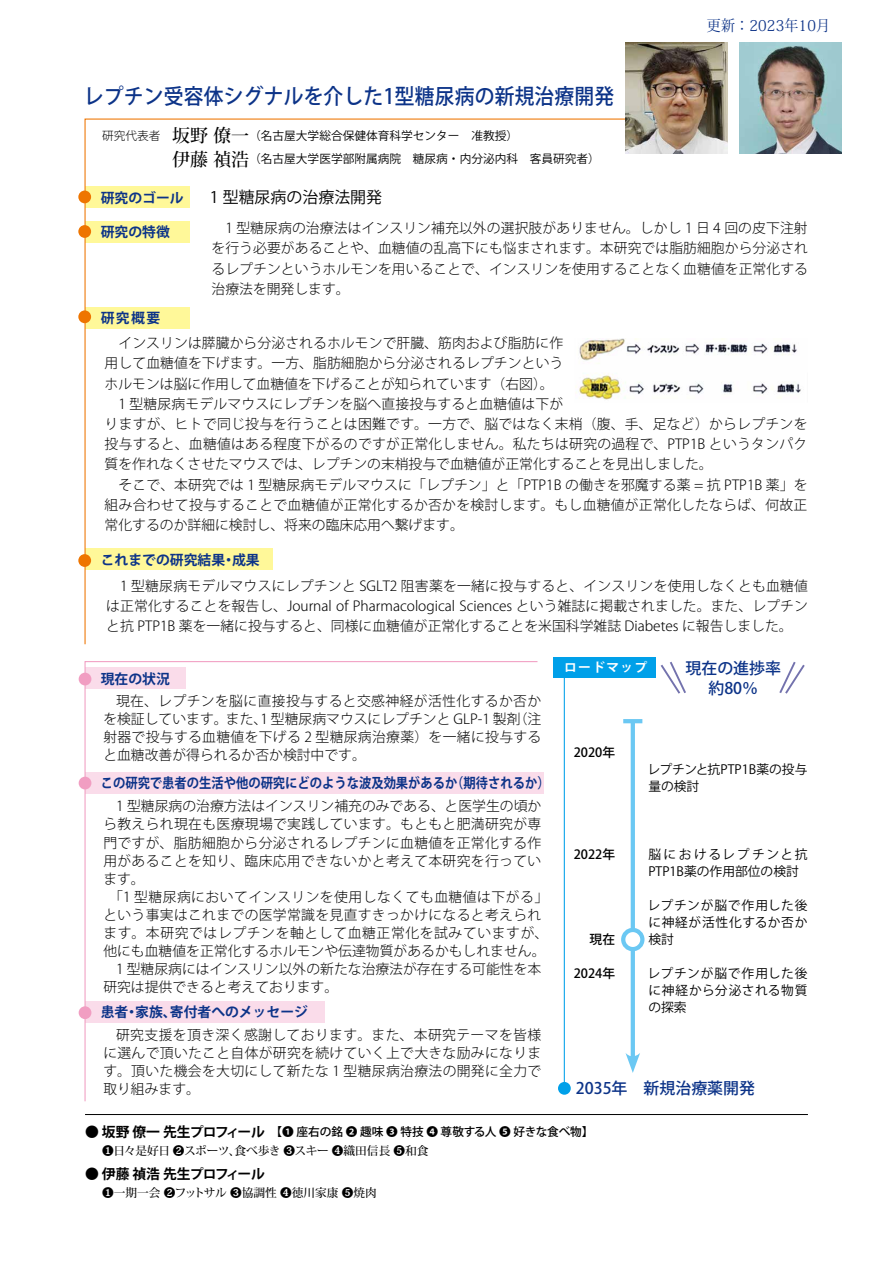
<style>
.page{position:relative;width:893px;height:1263px;background:#fff}
.page>*{position:absolute;margin:0;border:0;box-sizing:border-box;transform-origin:0 0}
.t1{font:500 21.3px "Koz Go Pro";letter-spacing:.01em;color:#0c3388;scale:.93 1}
.t2{font:500 15.9px/20.2px "Koz Go Pro";color:#0c3388;text-align:center}
.t3{font:15.9px "Koz Go Pro";color:#000}
.t4{font:15px "Koz Min Pr 6 N";letter-spacing:.015em;color:#0c3287;scale:.93 1}
.t5{font:300 13.8px/18.1px "Koz Go Pro";letter-spacing:.01em;color:#000;text-align:justify}
.t6{font:700 13.8px "Koz Go Pro";color:#0c3388}
.t7{font:700 13.8px "Koz Go Pro";color:#0c3388;scale:.89 1}
.t8{font:300 13.8px "Koz Go Pro";letter-spacing:.035em;color:#000}
.t9{font:300 13.8px "Koz Go Pro";letter-spacing:.045em;color:#000}
.t10{font:700 13.8px "Koz Go Pro";letter-spacing:-.05em;color:#000}
.t11{font:12.75px/17px "Koz Go Pro";letter-spacing:.03em;color:#000;text-align:justify}
.t12{font:12.75px/17px "Koz Go Pro";color:#000}
.t13{font:12.75px/17px "Koz Go Pro";letter-spacing:.005em;color:#000}
.t14{font:500 12.75px "Koz Go Pro";color:#000}
.t15{font:700 12.75px "Koz Go Pro";letter-spacing:.1em;color:#fff}
.t16{font:11.7px/23.4px "Koz Go Pro";color:#000}
.t17{font:500 11.7px "Koz Go Pro";letter-spacing:-.01em;color:#000}
.t18{font:500 11.7px "Koz Min Pro";letter-spacing:-.03em;color:#000}
.t19{font:500 11.7px "Koz Min Pro";color:#000}
.t20{font:300 11.7px "Koz Go Pro";color:#000}
.s1{font-family:"Koz Min Pr 6 N";font-weight:500;font-size:18px}
.s2{font-weight:700;font-size:13.8px}
</style>
<div class="page">
<hr style="left:85px;top:1114px;width:723px;height:1px;background:#000">
<hr style="left:631px;top:721px;width:4px;height:340px;background:#6bc8f3">
<hr style="left:623px;top:719px;width:19px;height:4px;background:#6bc8f3">
<svg style="left:625px;top:1053px;width:15px;height:20px"></svg>
<div style="left:623px;top:930px;width:19px;height:19px;background:#fff;border-radius:50%"></div>
<div style="left:621px;top:928px;width:23px;height:23px;border:4px solid #6bc8f3;border-radius:50%"></div>
<svg style="left:78px;top:225px;width:13px;height:13px"></svg>
<svg style="left:78px;top:310px;width:13px;height:13px"></svg>
<div style="left:78px;top:191px;width:13px;height:12px;background:#ee7500;border-radius:50%"></div>
<div style="left:79px;top:673px;width:12px;height:12px;background:#f19ec2;border-radius:50%"></div>
<div style="left:79px;top:777px;width:12px;height:12px;background:#f19ec2;border-radius:50%"></div>
<div style="left:79px;top:1006px;width:12px;height:13px;background:#f19ec2;border-radius:50%"></div>
<hr style="left:564px;top:672px;width:1px;height:416px;background:#00a0e9">
<div style="left:554px;top:657px;width:102px;height:21px;background:#00a0e9"></div>
<div style="left:558px;top:1082px;width:13px;height:13px;background:#00a0e9;border-radius:50%"></div>
<svg style="left:779px;top:662px;width:26px;height:32px"></svg>
<svg style="left:660px;top:661px;width:26px;height:33px"></svg>
<img style="left:647px;top:338px;width:154px;height:60px">
<svg style="left:78px;top:554px;width:13px;height:13px"></svg>
<svg style="left:84px;top:118px;width:562px;height:527px"></svg>
<img style="left:625px;top:43px;width:102px;height:110px">
<img style="left:740px;top:43px;width:102px;height:110px">
<svg style="left:84px;top:661px;width:455px;height:441px"></svg>
<h1 class="t1" style="left:84px;top:83px;width:572px">レプチン受容体シグナルを介した1型糖尿病の新規治療開発</h1>
<p class="t16" style="left:172px;top:124px;width:429px"><span class="s1">坂野 僚一</span>（名古屋大学総合保健体育科学センター　准教授）<br><span class="s1">伊藤 禎浩</span>（名古屋大学医学部附属病院　糖尿病・内分泌内科　客員研究者）</p>
<p class="t20" style="left:102px;top:128px;width:60px">研究代表者</p>
<p class="t4" style="left:707px;top:17px;width:134px">更新：2023年10月</p>
<p class="t6" style="left:101px;top:189px;width:84px">研究のゴール</p>
<p class="t6" style="left:101px;top:223px;width:71px">研究の特徴</p>
<p class="t6" style="left:101px;top:309px;width:61px">研究概要</p>
<p class="t3" style="left:210px;top:187px;width:174px">1 型糖尿病の治療法開発</p>
<p class="t5" style="left:212px;top:218px;width:598px;line-height:20.2px">　1 型糖尿病の治療法はインスリン補充以外の選択肢がありません。しかし 1 日 4 回の皮下注射を行う必要があることや、血糖値の乱高下にも悩まされます。本研究では脂肪細胞から分泌されるレプチンというホルモンを用いることで、インスリンを使用することなく血糖値を正常化する治療法を開発します。</p>
<p class="t5" style="left:119px;top:334px;width:446px">インスリンは膵臓から分泌されるホルモンで肝臓、筋肉および脂肪に作</p>
<p class="t5" style="left:105px;top:354px;width:460px">用して血糖値を下げます。一方、脂肪細胞から分泌されるレプチンという</p>
<p class="t5" style="left:105px;top:374px;width:451px">ホルモンは脳に作用して血糖値を下げることが知られています（右図）。</p>
<p class="t5" style="left:118px;top:395px;width:446px">1 型糖尿病モデルマウスにレプチンを脳へ直接投与すると血糖値は下が</p>
<p class="t5" style="left:105px;top:415px;width:704px">りますが、ヒトで同じ投与を行うことは困難です。一方で、脳ではなく末梢（腹、手、足など）からレプチンを</p>
<p class="t5" style="left:105px;top:435px;width:704px">投与すると、血糖値はある程度下がるのですが正常化しません。私たちは研究の過程で、PTP1B というタンパク</p>
<p class="t5" style="left:105px;top:455px;width:610px">質を作れなくさせたマウスでは、レプチンの末梢投与で血糖値が正常化することを見出しました。</p>
<p class="t5" style="left:105px;top:475px;width:704px">　そこで、本研究では 1 型糖尿病モデルマウスに「レプチン」と「PTP1B の働きを邪魔する薬 = 抗 PTP1B 薬」を</p>
<p class="t5" style="left:105px;top:496px;width:704px">組み合わせて投与することで血糖値が正常化するか否かを検討します。もし血糖値が正常化したならば、何故正</p>
<p class="t5" style="left:105px;top:516px;width:361px">常化するのか詳細に検討し、将来の臨床応用へ繋げます。</p>
<p class="t6" style="left:101px;top:551px;width:160px">これまでの研究結果・成果</p>
<p class="t5" style="left:106px;top:575px;width:703px;line-height:20.2px">　1 型糖尿病モデルマウスにレプチンと SGLT2 阻害薬を一緒に投与すると、インスリンを使用しなくとも血糖値は正常化することを報告し、Journal of Pharmacological Sciences という雑誌に掲載されました。また、レプチンと抗 PTP1B 薬を一緒に投与すると、同様に血糖値が正常化することを米国科学雑誌 Diabetes に報告しました。</p>
<p class="t6" style="left:101px;top:670px;width:71px">現在の状況</p>
<p class="t5" style="left:103px;top:692px;width:440px;text-indent:13px">現在、レプチンを脳に直接投与すると交感神経が活性化するか否かを検証しています。また、1 型糖尿病マウスにレプチンと GLP-1 製剤（注射器で投与する血糖値を下げる 2 型糖尿病治療薬）を一緒に投与すると血糖改善が得られるか否か検討中です。</p>
<p class="t5" style="left:116px;top:797px;width:427px">1 型糖尿病の治療方法はインスリン補充のみである、と医学生の頃か</p>
<p class="t5" style="left:103px;top:815px;width:440px">ら教えられ現在も医療現場で実践しています。もともと肥満研究が専</p>
<p class="t5" style="left:103px;top:833px;width:440px">門ですが、脂肪細胞から分泌されるレプチンに血糖値を正常化する作</p>
<p class="t5" style="left:103px;top:851px;width:440px">用があることを知り、臨床応用できないかと考えて本研究を行ってい</p>
<p class="t5" style="left:103px;top:870px;width:43px">ます。</p>
<p class="t8" style="left:109px;top:888px;width:441px">「1 型糖尿病においてインスリンを使用しなくても血糖値は下がる」</p>
<p class="t5" style="left:103px;top:906px;width:439px">という事実はこれまでの医学常識を見直すきっかけになると考えられ</p>
<p class="t9" style="left:103px;top:924px;width:446px">ます。本研究ではレプチンを軸として血糖正常化を試みていますが、</p>
<p class="t5" style="left:103px;top:942px;width:444px">他にも血糖値を正常化するホルモンや伝達物質があるかもしれません。</p>
<p class="t5" style="left:116px;top:960px;width:427px">1 型糖尿病にはインスリン以外の新たな治療法が存在する可能性を本</p>
<p class="t5" style="left:103px;top:978px;width:236px">研究は提供できると考えております。</p>
<p class="t5" style="left:103px;top:1026px;width:440px;text-indent:13px">研究支援を頂き深く感謝しております。また、本研究テーマを皆様に選んで頂いたこと自体が研究を続けていく上で大きな励みになります。頂いた機会を大切にして新たな 1 型糖尿病治療法の開発に全力で取り組みます。</p>
<p class="t7" style="left:101px;top:774px;width:506px">この研究で患者の生活や他の研究にどのような波及効果があるか（期待されるか）</p>
<p class="t6" style="left:101px;top:1003px;width:209px">患者・家族、寄付者へのメッセージ</p>
<p class="t15" style="left:564px;top:659px;width:84px">ロードマップ</p>
<p class="t2" style="left:685px;top:658px;width:97px">現在の進捗率約80％</p>
<p class="t14" style="left:574px;top:744px;width:43px">2020年</p>
<p class="t14" style="left:574px;top:846px;width:43px">2022年</p>
<p class="t14" style="left:590px;top:931px;width:27px">現在</p>
<p class="t14" style="left:574px;top:965px;width:43px">2024年</p>
<p class="t13" style="left:647px;top:761px;width:162px">レプチンと抗PTP1B薬の投与量の検討</p>
<p class="t12" style="left:648px;top:846px;width:161px">脳におけるレプチンと抗<br>PTP1B薬の作用部位の検討</p>
<p class="t11" style="left:647px;top:897px;width:162px">レプチンが脳で作用した後に神経が活性化するか否か検討</p>
<p class="t11" style="left:647px;top:965px;width:162px">レプチンが脳で作用した後に神経から分泌される物質の探索</p>
<p class="t2" style="left:576px;top:1079px;width:181px">2035年　新規治療薬開発</p>
<p class="t17" style="left:85px;top:1124px;width:510px"><span class="s2">● 坂野 僚一 先生プロフィール</span>　【❶ 座右の銘 ❷ 趣味 ❸ 特技 ❹ 尊敬する人 ❺ 好きな食べ物】</p>
<p class="t18" style="left:102px;top:1142px;width:328px">❶日々是好日 ❷スポーツ、食べ歩き ❸スキー ❹織田信長 ❺和食</p>
<p class="t10" style="left:85px;top:1165px;width:181px">● 伊藤 禎浩 先生プロフィール</p>
<p class="t19" style="left:102px;top:1185px;width:276px">❶一期一会 ❷フットサル ❸協調性 ❹徳川家康 ❺焼肉</p>
</div>
